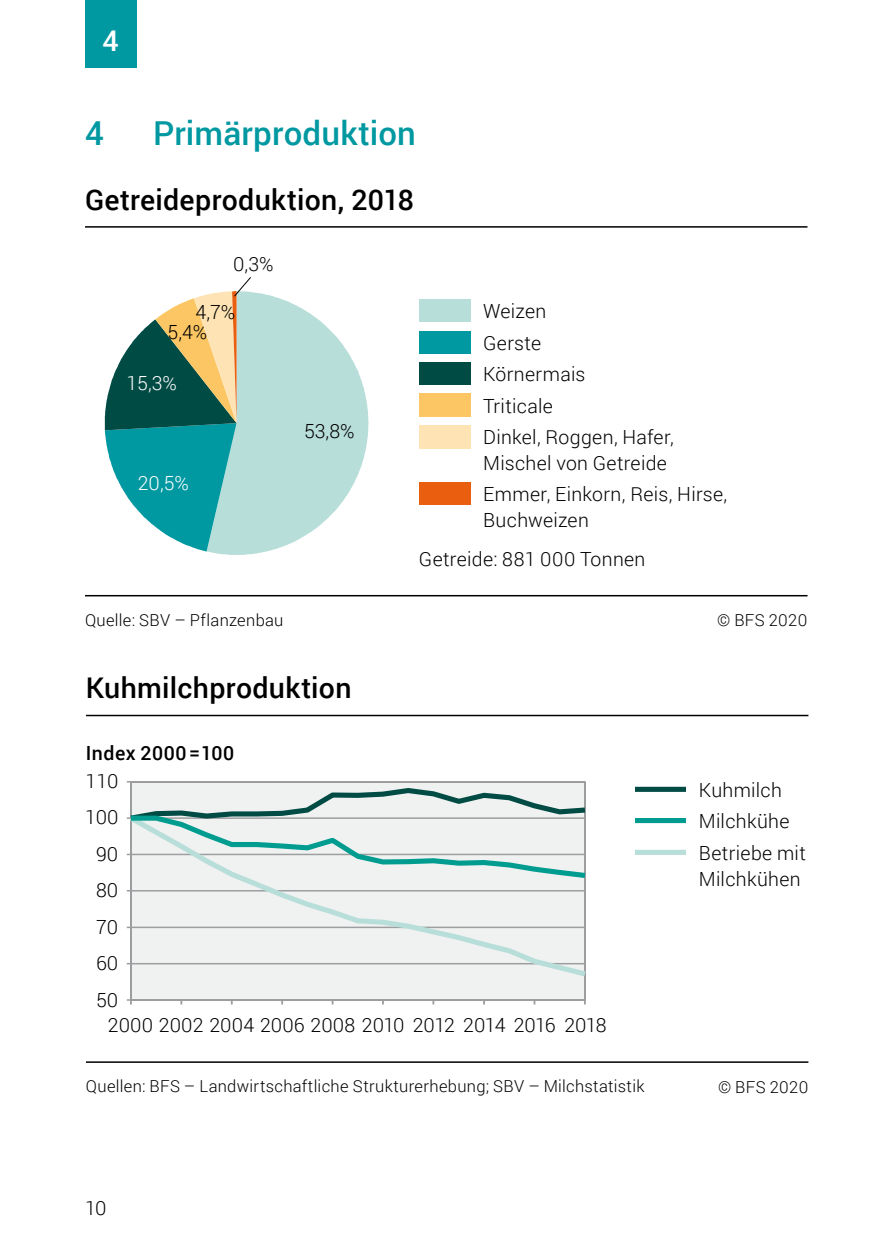
<style>
.page{position:relative;width:893px;height:1259px;background:#fff}
.page>*{position:absolute;margin:0;border:0;box-sizing:border-box;transform-origin:0 0}
.Untertitel_1_farbig{font:500 33px "Roboto";letter-spacing:.005em;color:#0098a1}
.t1{font:500 28.5px "Roboto";letter-spacing:.01em;color:#000}
.t2{font:500 28.5px "Roboto";color:#fff}
.t3{font:300 19.5px/31.5px "Roboto";letter-spacing:.015em;color:#000}
.t4{font:300 19.5px "Roboto";letter-spacing:-.005em;color:#000}
.t5{font:500 19.5px "Roboto";letter-spacing:.025em;color:#000}
.t6{font:300 19.5px "Roboto";color:#fff}
.t7{font:300 16.5px "Roboto";letter-spacing:.02em;color:#000}
</style>
<div class="page">
<div style="left:85px;top:0;width:51px;height:68px;background:#0098a1"></div>
<div style="left:419px;top:299px;width:52px;height:23px;background:#b8ded9"></div>
<div style="left:419px;top:331px;width:52px;height:22px;background:#0098a1"></div>
<div style="left:419px;top:362px;width:52px;height:23px;background:#004b44"></div>
<div style="left:419px;top:393px;width:52px;height:23px;background:#fbc663"></div>
<div style="left:419px;top:425px;width:52px;height:23px;background:#fee3b4"></div>
<div style="left:419px;top:482px;width:52px;height:23px;background:#e95e0f"></div>
<hr style="left:85px;top:595px;width:722px;height:1px;background:#000">
<hr style="left:85px;top:226px;width:722px;height:2px;background:#000">
<svg style="left:105px;top:277px;width:264px;height:278px"></svg>
<hr style="left:86px;top:715px;width:722px;height:1px;background:#000">
<hr style="left:86px;top:1061px;width:722px;height:2px;background:#000">
<svg style="left:126px;top:980px;width:460px;height:21px"></svg>
<svg style="left:126px;top:881px;width:460px;height:99px"></svg>
<svg style="left:126px;top:781px;width:560px;height:100px"></svg>
<div style="left:635px;top:850px;width:51px;height:5px;background:#b8ded9"></div>
<div style="left:635px;top:787px;width:51px;height:5px;background:#004b44"></div>
<h2 class="t2" style="left:102px;top:21px;width:18px">4</h2>
<h3 class="Untertitel_1_farbig" style="left:85px;top:110px;width:20px">4</h3>
<h3 class="Untertitel_1_farbig" style="left:153px;top:110px;width:264px">Primärproduktion</h3>
<p class="t1" style="left:85px;top:180px;width:330px">Getreideproduktion, 2018</p>
<p class="t3" style="left:233px;top:247px;width:42px">0,3%</p>
<p class="t3" style="left:196px;top:295px;width:41px">4,7%</p>
<p class="t3" style="left:168px;top:316px;width:41px">5,4%</p>
<p class="t6" style="left:126px;top:370px;width:52px">15,3%</p>
<p class="t6" style="left:138px;top:469px;width:53px">20,5%</p>
<p class="t3" style="left:304px;top:415px;width:52px">53,8%</p>
<p class="t3" style="left:483px;top:295px;width:192px">Weizen<br>Gerste<br>Körnermais<br>Triticale<br>Dinkel, Roggen, Hafer,</p>
<p class="t3" style="left:483px;top:446px;width:246px">Mischel von Getreide<br>Emmer, Einkorn, Reis, Hirse,</p>
<p class="t3" style="left:483px;top:503px;width:107px">Buchweizen</p>
<p class="t3" style="left:419px;top:542px;width:228px">Getreide: 881 000 Tonnen</p>
<p class="t7" style="left:85px;top:608px;width:200px">Quelle: SBV – Pflanzenbau</p>
<p class="t7" style="left:717px;top:608px;width:92px">© BFS 2020</p>
<p class="t1" style="left:86px;top:667px;width:267px">Kuhmilchproduktion</p>
<p class="t5" style="left:86px;top:739px;width:150px">Index 2000=100</p>
<p class="t3" style="left:86px;top:765px;width:34px">110</p>
<p class="t3" style="left:85px;top:801px;width:35px">100</p>
<p class="t3" style="left:96px;top:837px;width:24px">90</p>
<p class="t3" style="left:96px;top:874px;width:24px">80</p>
<p class="t3" style="left:96px;top:910px;width:24px">70</p>
<p class="t3" style="left:96px;top:946px;width:24px">60</p>
<p class="t3" style="left:96px;top:983px;width:24px">50</p>
<p class="t4" style="left:108px;top:1011px;width:500px">2000 2002 2004 2006 2008 2010 2012 2014 2016 2018</p>
<p class="t3" style="left:699px;top:773px;width:85px">Kuhmilch</p>
<p class="t3" style="left:699px;top:805px;width:108px">Milchkühe<br>Betriebe mit</p>
<p class="t3" style="left:699px;top:862px;width:103px">Milchkühen</p>
<p class="t7" style="left:86px;top:1075px;width:560px">Quellen: BFS – Landwirtschaftliche Strukturerhebung; SBV – Milchstatistik</p>
<p class="t7" style="left:718px;top:1075px;width:92px">© BFS 2020</p>
<p class="t3" style="left:85px;top:1191px;width:23px">10</p>
</div>
